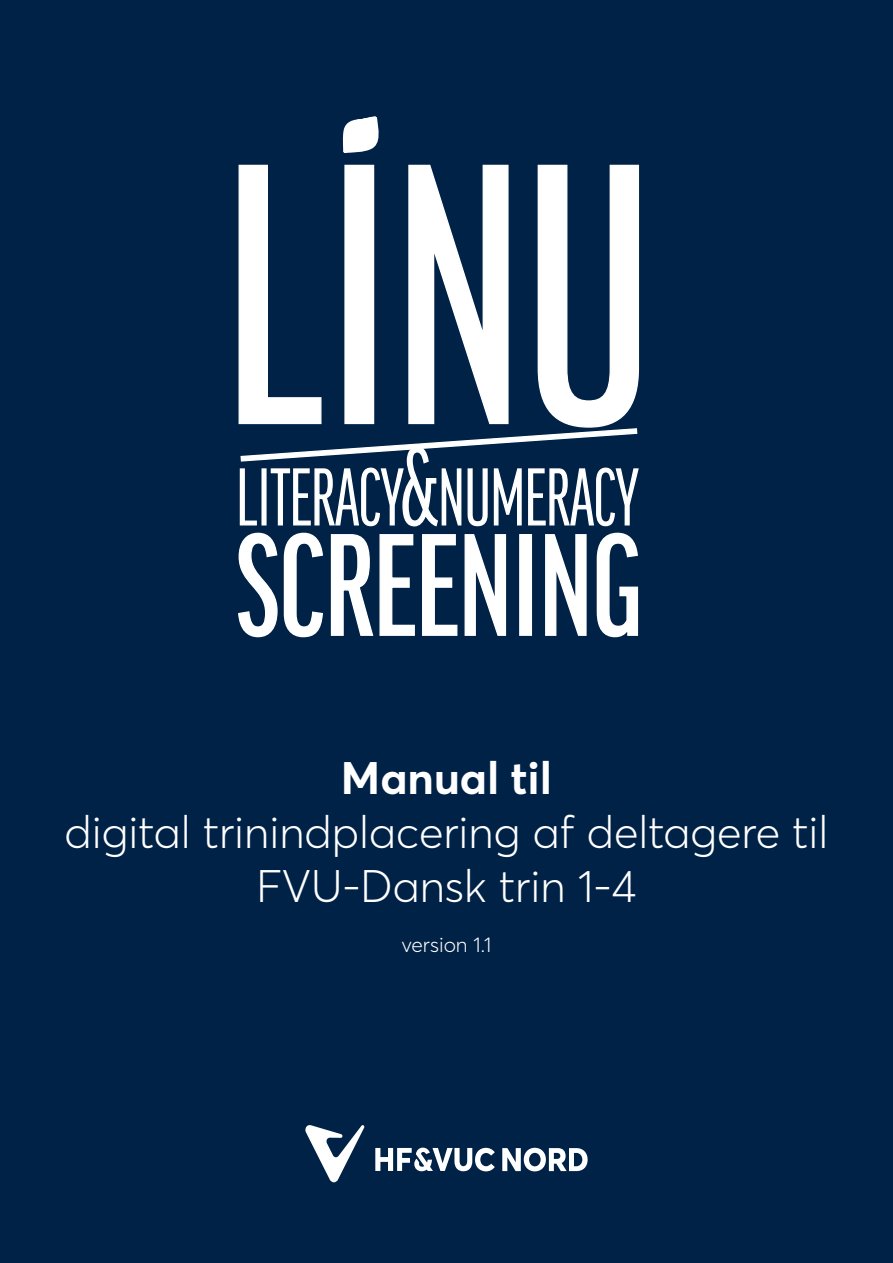
<style>
.page{position:relative;width:893px;height:1263px;background:#002246}
.page>*{position:absolute;margin:0;border:0;box-sizing:border-box;transform-origin:0 0}
.t1{font:500 355.95px "Good Pro Comp";color:#fff;scale:1.08 1}
.t2{font:500 138.6px "Good Pro Comp";color:#fff;scale:1.13 1}
.t3{font:105.9px "Good Pro Comp";color:#fff}
.t4{font:76.95px "Good Pro Comp";color:#fff}
.t5{font:300 45px "Averta";color:#fff}
.t6{font:700 45px "Averta";color:#fff}
.t7{font:300 21px "Averta";color:#fff}
</style>
<div class="page">
<svg style="left:238px;top:164px;width:402px;height:474px"></svg>
<svg style="left:342px;top:116px;width:37px;height:37px"></svg>
<svg style="left:502px;top:1148px;width:86px;height:23px"></svg>
<svg style="left:375px;top:1147px;width:120px;height:24px"></svg>
<svg style="left:305px;top:1125px;width:60px;height:57px"></svg>
<p class="t1" style="left:223px;top:99px;width:399px">LINU</p>
<p class="t3" style="left:401px;top:428px;width:37px">&amp;</p>
<p class="t2" style="left:237px;top:509px;width:360px">SCREENING</p>
<p class="t4" style="left:237px;top:455px;width:403px">LITERACY NUMERACY</p>
<p class="t6" style="left:341px;top:746px;width:213px">Manual til</p>
<p class="t5" style="left:65px;top:801px;width:765px">digital trinindplacering af deltagere til</p>
<p class="t5" style="left:256px;top:855px;width:382px">FVU-Dansk trin 1-4</p>
<p class="t7" style="left:401px;top:930px;width:92px">version 1.1</p>
</div>
